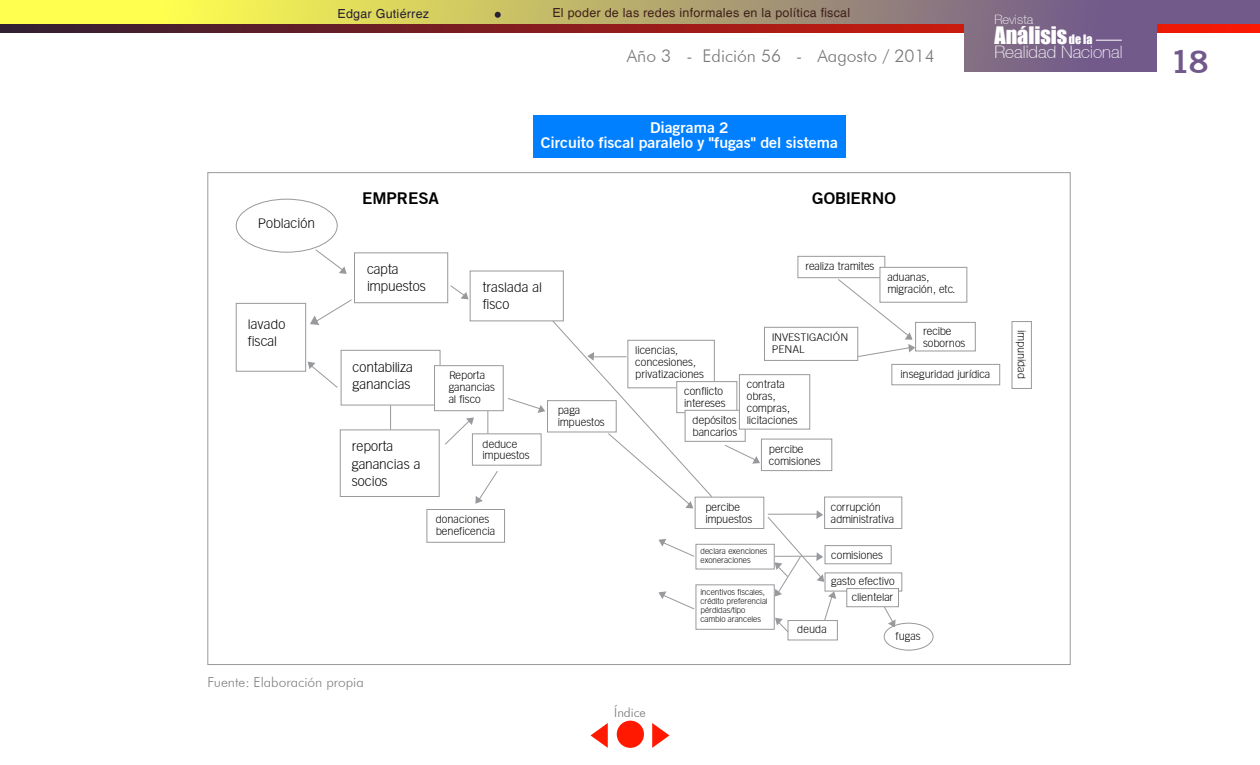
<style>
.page{position:relative;width:1260px;height:765px;background:#fff}
.page>*{position:absolute;margin:0;border:0;box-sizing:border-box;transform-origin:0 0}
.t1{font:700 31.25px "Goethe Gothic";color:#71598b}
.t2{font:22.12px "Impact";color:#fff}
.t3{font:300 17.5px "Futura BT";color:#77787b}
.t4{font:100 17.12px "Helvetica 35";color:#fff}
.t5{font:700 16.25px "Goethe Gothic";color:#000}
.t6{font:700 15px/15px "Goethe Gothic";color:#fff;text-align:center}
.t7{font:300 13.75px "Futura BT";color:#808284}
.t8{font:13.25px/17.2px "Goethe Gothic";color:#000}
.t9{font:100 12.88px "Helvetica 35";color:#fff}
.t10{font:300 12.75px "Futura BT";color:#757679}
.t11{font:12.5px "Helvetica";letter-spacing:.02em;color:#40201a}
.t12{font:12.5px "Helvetica";letter-spacing:.02em;color:#292035}
.t13{font:10.62px/11.9px "Goethe Gothic";color:#000}
.t14{font:8px/9.2px "Goethe Gothic";color:#000}
.s1{font-size:11.88px}
</style>
<div class="page">
<svg style="left:0;top:23px;width:1260px;height:10px"></svg>
<svg style="left:0;top:0;width:1260px;height:23px"></svg>
<div style="left:964px;top:0;width:192px;height:71px;background:linear-gradient(to right,#846f83,#6e558d)"></div>
<div style="left:617px;top:721px;width:27px;height:27px;background:#ff1901;border-radius:50%"></div>
<svg style="left:1096px;top:40px;width:26px;height:1px"></svg>
<div style="left:533px;top:115px;width:312px;height:43px;background:#0080ff"></div>
<div style="left:236px;top:199px;width:102px;height:54px;border:1px solid #97999c;border-radius:50%"></div>
<div style="left:354px;top:253px;width:94px;height:50px;border:1px solid #97999c"></div>
<div style="left:470px;top:271px;width:94px;height:50px;border:1px solid #97999c"></div>
<div style="left:236px;top:303px;width:70px;height:69px;border:1px solid #97999c"></div>
<div style="left:341px;top:350px;width:99px;height:55px;border:1px solid #97999c"></div>
<div style="left:340px;top:430px;width:100px;height:67px;border:1px solid #97999c"></div>
<svg style="left:315px;top:249px;width:32px;height:25px"></svg>
<svg style="left:450px;top:285px;width:18px;height:14px"></svg>
<svg style="left:308px;top:362px;width:30px;height:26px"></svg>
<svg style="left:445px;top:417px;width:29px;height:28px"></svg>
<svg style="left:508px;top:398px;width:37px;height:15px"></svg>
<svg style="left:659px;top:539px;width:36px;height:18px"></svg>
<svg style="left:659px;top:591px;width:36px;height:19px"></svg>
<svg style="left:767px;top:510px;width:69px;height:123px"></svg>
<svg style="left:880px;top:607px;width:16px;height:20px"></svg>
<svg style="left:725px;top:445px;width:35px;height:19px"></svg>
<svg style="left:837px;top:278px;width:78px;height:79px"></svg>
<svg style="left:475px;top:471px;width:23px;height:33px"></svg>
<svg style="left:310px;top:299px;width:42px;height:26px"></svg>
<svg style="left:390px;top:405px;width:1px;height:25px"></svg>
<div style="left:435px;top:366px;width:68px;height:45px;background:#fff"></div>
<div style="left:434px;top:365px;width:70px;height:46px;border:1px solid #97999c"></div>
<div style="left:472px;top:434px;width:69px;height:32px;border:1px solid #97999c"></div>
<div style="left:547px;top:400px;width:70px;height:32px;border:1px solid #97999c"></div>
<div style="left:695px;top:497px;width:69px;height:32px;border:1px solid #97999c"></div>
<div style="left:825px;top:497px;width:77px;height:31px;background:#fff"></div>
<div style="left:824px;top:497px;width:78px;height:32px;border:1px solid #97999c"></div>
<div style="left:825px;top:546px;width:66px;height:18px;background:#fff"></div>
<div style="left:825px;top:545px;width:67px;height:19px;border:1px solid #97999c"></div>
<div style="left:825px;top:573px;width:77px;height:18px;background:#fff"></div>
<div style="left:825px;top:573px;width:77px;height:18px;border:1px solid #97999c"></div>
<div style="left:847px;top:589px;width:51px;height:18px;background:#fff"></div>
<div style="left:846px;top:588px;width:53px;height:19px;border:1px solid #97999c"></div>
<div style="left:788px;top:621px;width:49px;height:19px;background:#fff"></div>
<div style="left:788px;top:620px;width:50px;height:20px;border:1px solid #97999c"></div>
<div style="left:696px;top:544px;width:78px;height:25px;background:#fff"></div>
<div style="left:696px;top:544px;width:79px;height:25px;border:1px solid #97999c"></div>
<div style="left:696px;top:585px;width:78px;height:44px;background:#fff"></div>
<div style="left:696px;top:585px;width:79px;height:45px;border:1px solid #97999c"></div>
<div style="left:676px;top:381px;width:61px;height:32px;border:1px solid #97999c"></div>
<div style="left:685px;top:410px;width:60px;height:31px;background:#fff"></div>
<div style="left:685px;top:410px;width:61px;height:32px;border:1px solid #97999c"></div>
<div style="left:739px;top:375px;width:71px;height:54px;background:#fff"></div>
<div style="left:739px;top:374px;width:71px;height:55px;border:1px solid #97999c"></div>
<div style="left:761px;top:439px;width:71px;height:32px;border:1px solid #97999c"></div>
<div style="left:764px;top:327px;width:94px;height:33px;background:#fff"></div>
<div style="left:764px;top:327px;width:94px;height:34px;border:1px solid #97999c"></div>
<div style="left:798px;top:256px;width:87px;height:22px;border:1px solid #97999c"></div>
<div style="left:880px;top:267px;width:87px;height:35px;background:#fff"></div>
<div style="left:880px;top:267px;width:87px;height:36px;border:1px solid #97999c"></div>
<div style="left:915px;top:322px;width:61px;height:29px;border:1px solid #97999c"></div>
<div style="left:892px;top:364px;width:108px;height:21px;border:1px solid #97999c"></div>
<div style="left:1012px;top:321px;width:20px;height:68px;border:1px solid #97999c"></div>
<div style="left:427px;top:509px;width:78px;height:34px;border:1px solid #97999c"></div>
<svg style="left:488px;top:411px;width:1px;height:23px"></svg>
<svg style="left:552px;top:320px;width:161px;height:188px"></svg>
<div style="left:884px;top:623px;width:49px;height:27px;border:1px solid #97999c;border-radius:50%"></div>
<svg style="left:495px;top:12px;width:6px;height:6px"></svg>
<svg style="left:652px;top:723px;width:17px;height:25px"></svg>
<svg style="left:591px;top:723px;width:17px;height:25px"></svg>
<p class="t8" style="left:258px;top:215px;width:59px">Población</p>
<p class="t8" style="left:248px;top:316px;width:39px">lavado fiscal</p>
<p class="t12" style="left:337px;top:9px;width:93px">Edgar Gutiérrez</p>
<p class="t11" style="left:552px;top:5px;width:299px">El poder de las redes informales en la política iscal</p>
<h3 class="t3" style="left:627px;top:49px;width:309px">Año 3 - Edición 56 - Aagosto / 2014</h3>
<h3 class="t6" style="left:541px;top:122px;width:299px">Diagrama 2<br>Circuito fiscal paralelo y "fugas" del sistema</h3>
<h3 class="t5" style="left:362px;top:191px;width:79px">EMPRESA</h3>
<h3 class="t5" style="left:812px;top:191px;width:85px">GOBIERNO</h3>
<p class="t9" style="left:994px;top:12px;width:40px">Revista</p>
<h2 class="t2" style="left:994px;top:24px;width:100px">Análisis<span class="s1">de la</span></h2>
<h3 class="t4" style="left:994px;top:42px;width:130px">Realidad Nacional</h3>
<p class="t8" style="left:367px;top:261px;width:60px">capta impuestos</p>
<p class="t8" style="left:483px;top:279px;width:61px">traslada al fisco</p>
<p class="t8" style="left:353px;top:358px;width:62px">contabiliza ganancias</p>
<p class="t8" style="left:352px;top:438px;width:70px">reporta ganancias a socios</p>
<p class="t13" style="left:449px;top:370px;width:48px">Reporta ganancias al fisco</p>
<p class="t13" style="left:483px;top:438px;width:49px">deduce impuestos</p>
<p class="t13" style="left:436px;top:513px;width:61px">donaciones beneficencia</p>
<p class="t13" style="left:558px;top:405px;width:49px">paga impuestos</p>
<p class="t13" style="left:805px;top:260px;width:71px">realiza tramites</p>
<p class="t13" style="left:635px;top:344px;width:70px">licencias, concesiones, privatizaciones</p>
<p class="t13" style="left:684px;top:386px;width:43px">conflicto intereses</p>
<p class="t13" style="left:693px;top:414px;width:46px">depósitos bancarios</p>
<p class="t13" style="left:772px;top:331px;width:78px">INVESTIGACIÓN<br>PENAL</p>
<p class="t13" style="left:747px;top:379px;width:52px">contrata obras, compras, licitaciones</p>
<p class="t13" style="left:769px;top:443px;width:53px">percibe comisiones</p>
<p class="t13" style="left:887px;top:271px;width:70px">aduanas, migración, etc.</p>
<p class="t13" style="left:923px;top:325px;width:44px">recibe sobornos</p>
<p class="t13" style="left:901px;top:368px;width:91px">inseguridad jurídica</p>
<p class="t13" style="left:705px;top:501px;width:49px">percibe impuestos</p>
<p class="t13" style="left:831px;top:501px;width:65px">corrupción administrativa</p>
<p class="t13" style="left:831px;top:550px;width:53px">comisiones</p>
<p class="t13" style="left:831px;top:574px;width:65px;line-height:15.6px;text-align:right">gasto efectivo clientelar</p>
<p class="t14" style="left:700px;top:547px;width:69px">declara exenciones exoneraciones</p>
<p class="t14" style="left:700px;top:587px;width:69px">incentivos fiscales, crédito preferencial pérdidas/tipo cambio aranceles</p>
<p class="t13" style="left:797px;top:623px;width:31px">deuda</p>
<p class="t13" style="left:896px;top:630px;width:27px">fugas</p>
<p class="t13" style="left:1027px;top:330px;width:50px;rotate:90deg">impunidad</p>
<p class="t7" style="left:208px;top:676px;width:158px">Fuente: Elaboración propia</p>
<p class="t10" style="left:614px;top:707px;width:33px">Índice</p>
<h1 class="t1" style="left:1171px;top:49px;width:39px">18</h1>
</div>
